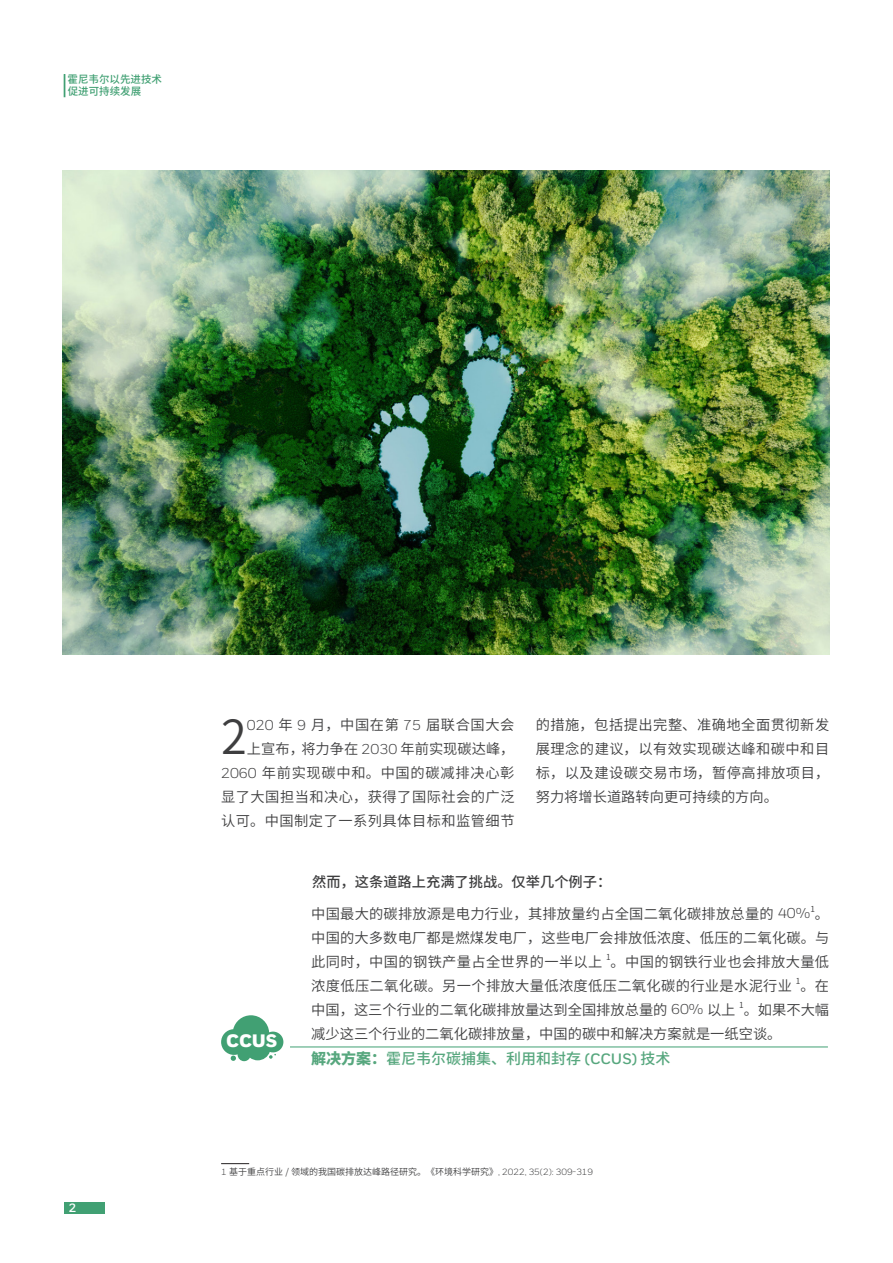
<style>
.page{position:relative;width:893px;height:1263px;background:#fff}
.page>*{position:absolute;margin:0;border:0;box-sizing:border-box;transform-origin:0 0}
.正文{font:47.1px "Source Han Sans SC";color:#3e3e3f}
.正文-2{font:900 18px "Honeywell Sans";color:#fff}
.正文-3{font:500 15px "Source Han Sans SC";color:#57a77e}
.正文-4{font:14.25px/24px "Source Han Sans SC";letter-spacing:.025em;color:#3e3e3f}
.正文-5{font:14.25px/24px "Source Han Sans SC";color:#3e3e3f}
.正文-6{font:500 14.25px "Source Han Sans SC";color:#3e3e3f}
.t1{font:700 12px "Honeywell Sans";color:#fff}
.t2{font:500 10.5px/12.6px "Source Han Sans SC";color:#41a073}
.正文-7{font:9px "Source Han Sans SC";color:#3e3e3f}
.正文-8{font:8.25px "Source Han Sans SC";color:#3e3e3f}
.s1{font-family:"Honeywell Sans"}
.s2{font-weight:800}
.s3{font-family:"Honeywell Sans";font-weight:700}
</style>
<div class="page">
<div style="left:64px;top:1202px;width:41px;height:12px;background:#41a073"></div>
<svg style="left:64px;top:74px;width:1px;height:23px"></svg>
<img style="left:62px;top:170px;width:767px;height:484px">
<svg style="left:221px;top:1015px;width:62px;height:46px"></svg>
<hr style="left:290px;top:1047px;width:538px;height:1px;background:#41a073">
<svg style="left:221px;top:1163px;width:28px;height:1px"></svg>
<p class="t2" style="left:68px;top:73px;width:96px">霍尼韦尔以先进技术促进可持续发展</p>
<p class="t1" style="left:69px;top:1200px;width:9px">2</p>
<p class="正文-4" style="left:221px;top:713px;width:295px;text-align:right"><span class="s1">020</span> 年 <span class="s1">9</span> 月，中国在第 <span class="s1">75</span> 届联合国大会<br>上宣布，将力争在 <span class="s1">2030</span> 年前实现碳达峰，<br><span class="s1">2060</span> 年前实现碳中和。中国的碳减排决心彰显了大国担当和决心，获得了国际社会的广泛认可。中国制定了一系列具体目标和监管细节</p>
<p class="正文-4" style="left:536px;top:713px;width:295px;text-align:justify">的措施，包括提出完整、准确地全面贯彻新发展理念的建议，以有效实现碳达峰和碳中和目标，以及建设碳交易市场，暂停高排放项目，努力将增长道路转向更可持续的方向。</p>
<p class="正文" style="left:221px;top:710px;width:27px">2</p>
<p class="正文-6" style="left:312px;top:873px;width:301px">然而，这条道路上充满了挑战。仅举几个例子：</p>
<p class="正文-2" style="left:226px;top:1029px;width:53px">CCUS</p>
<p class="正文-8" style="left:810px;top:904px;width:6px">1</p>
<p class="正文-4" style="left:311px;top:926px;width:520px">中国的大多数电厂都是燃煤发电厂，这些电厂会排放低浓度、低压的二氧化碳。与此同时，中国的钢铁产量占全世界的一半以上</p>
<p class="正文-4" style="left:311px;top:902px;width:519px">中国最大的碳排放源是电力行业，其排放量约占全国二氧化碳排放总量的 <span class="s1">40%</span> 。</p>
<p class="正文-8" style="left:606px;top:952px;width:6px">1</p>
<p class="正文-4" style="left:311px;top:950px;width:519px;text-indent:299px">。中国的钢铁行业也会排放大量低浓度低压二氧化碳。另一个排放大量低浓度低压二氧化碳的行业是水泥行业</p>
<p class="正文-8" style="left:796px;top:976px;width:6px">1</p>
<p class="正文-4" style="left:800px;top:974px;width:30px">。在</p>
<p class="正文-5" style="left:311px;top:998px;width:426px">中国，这三个行业的二氧化碳排放量达到全国排放总量的 <span class="s1">60%</span> 以上</p>
<p class="正文-8" style="left:739px;top:1000px;width:6px">1</p>
<p class="正文-5" style="left:311px;top:998px;width:519px;text-indent:432px">。如果不大幅减少这三个行业的二氧化碳排放量，中国的碳中和解决方案就是一纸空谈。</p>
<p class="正文-3" style="left:311px;top:1050px;width:361px"><span class="s2">解决方案：</span>霍尼韦尔碳捕集、利用和封存 <span class="s3">(CCUS)</span> 技术</p>
<p class="正文-7" style="left:221px;top:1167px;width:374px"><span class="s1">1</span> 基于重点行业 / 领域的我国碳排放达峰路径研究。《环境科学研究》<span class="s1">, 2022, 35(2): 309-319</span></p>
</div>
